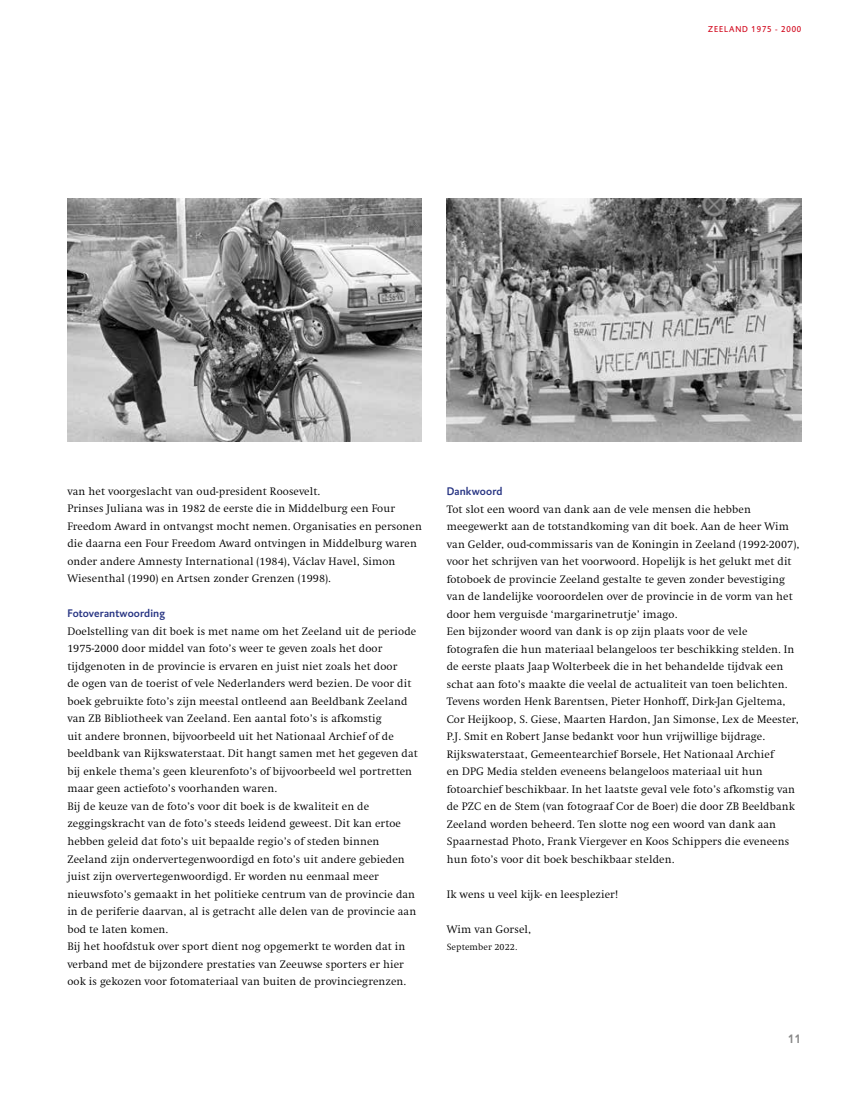
<style>
.page{position:relative;width:851px;height:1099px;background:#fff}
.page>*{position:absolute;margin:0;border:0;box-sizing:border-box;transform-origin:0 0}
.t1{font:500 12.5px "DTL Caspari T";color:#878787}
.t2{font:300 11.25px/17.5px "Swift EF";letter-spacing:.01em;color:#000}
.t3{font:500 11.25px "DTL Caspari T";letter-spacing:.01em;color:#283583}
.t4{font:300 9.38px "Swift EF";letter-spacing:.01em;color:#000}
.t5{font:8.75px "DTL Caspari T";letter-spacing:.1em;color:#d2091e}
</style>
<div class="page">
<img style="left:67px;top:198px;width:355px;height:243px">
<img style="left:446px;top:198px;width:355px;height:243px">
<p class="t5" style="left:707px;top:23px;width:95px">ZEELAND 1975 - 2000</p>
<p class="t2" style="left:67px;top:482px;width:356px">van het voorgeslacht van oud-president Roosevelt.<br>Prinses Juliana was in 1982 de eerste die in Middelburg een Four Freedom Award in ontvangst mocht nemen. Organisaties en personen die daarna een Four Freedom Award ontvingen in Middelburg waren onder andere Amnesty International (1984), Václav Havel, Simon Wiesenthal (1990) en Artsen zonder Grenzen (1998).</p>
<p class="t3" style="left:67px;top:606px;width:99px">Fotoverantwoording</p>
<p class="t2" style="left:67px;top:622px;width:352px">Doelstelling van dit boek is met name om het Zeeland uit de periode 1975-2000 door middel van foto’s weer te geven zoals het door tijdgenoten in de provincie is ervaren en juist niet zoals het door<br>de ogen van de toerist of vele Nederlanders werd bezien. De voor dit boek gebruikte foto’s zijn meestal ontleend aan Beeldbank Zeeland van ZB Bibliotheek van Zeeland. Een aantal foto’s is afkomstig<br>uit andere bronnen, bijvoorbeeld uit het Nationaal Archief of de beeldbank van Rijkswaterstaat. Dit hangt samen met het gegeven dat bij enkele thema’s geen kleurenfoto’s of bijvoorbeeld wel portretten maar geen actiefoto’s voorhanden waren.<br>Bij de keuze van de foto’s voor dit boek is de kwaliteit en de zeggingskracht van de foto’s steeds leidend geweest. Dit kan ertoe hebben geleid dat foto’s uit bepaalde regio’s of steden binnen Zeeland zijn ondervertegenwoordigd en foto’s uit andere gebieden juist zijn oververtegenwoordigd. Er worden nu eenmaal meer nieuwsfoto’s gemaakt in het politieke centrum van de provincie dan in de periferie daarvan, al is getracht alle delen van de provincie aan bod te laten komen.<br>Bij het hoofdstuk over sport dient nog opgemerkt te worden dat in verband met de bijzondere prestaties van Zeeuwse sporters er hier ook is gekozen voor fotomateriaal van buiten de provinciegrenzen.</p>
<p class="t3" style="left:446px;top:484px;width:57px">Dankwoord</p>
<p class="t2" style="left:446px;top:500px;width:354px">Tot slot een woord van dank aan de vele mensen die hebben meegewerkt aan de totstandkoming van dit boek. Aan de heer Wim van Gelder, oud-commissaris van de Koningin in Zeeland (1992-2007), voor het schrijven van het voorwoord. Hopelijk is het gelukt met dit fotoboek de provincie Zeeland gestalte te geven zonder bevestiging van de landelijke vooroordelen over de provincie in de vorm van het door hem verguisde ‘margarinetrutje’ imago.<br>Een bijzonder woord van dank is op zijn plaats voor de vele fotografen die hun materiaal belangeloos ter beschikking stelden. In de eerste plaats Jaap Wolterbeek die in het behandelde tijdvak een schat aan foto’s maakte die veelal de actualiteit van toen belichten.<br>Tevens worden Henk Barentsen, Pieter Honhoff, Dirk-Jan Gjeltema, Cor Heijkoop, S. Giese, Maarten Hardon, Jan Simonse, Lex de Meester, P.J. Smit en Robert Janse bedankt voor hun vrijwillige bijdrage.<br>Rijkswaterstaat, Gemeentearchief Borsele, Het Nationaal Archief<br>en DPG Media stelden eveneens belangeloos materiaal uit hun fotoarchief beschikbaar. In het laatste geval vele foto’s afkomstig van de PZC en de Stem (van fotograaf Cor de Boer) die door ZB Beeldbank Zeeland worden beheerd. Ten slotte nog een woord van dank aan Spaarnestad Photo, Frank Viergever en Koos Schippers die eveneens hun foto’s voor dit boek beschikbaar stelden.</p>
<p class="t2" style="left:446px;top:885px;width:172px">Ik wens u veel kijk- en leesplezier!</p>
<p class="t2" style="left:446px;top:920px;width:86px">Wim van Gorsel,</p>
<p class="t4" style="left:446px;top:942px;width:72px">September 2022.</p>
<p class="t1" style="left:788px;top:1030px;width:15px">11</p>
</div>
